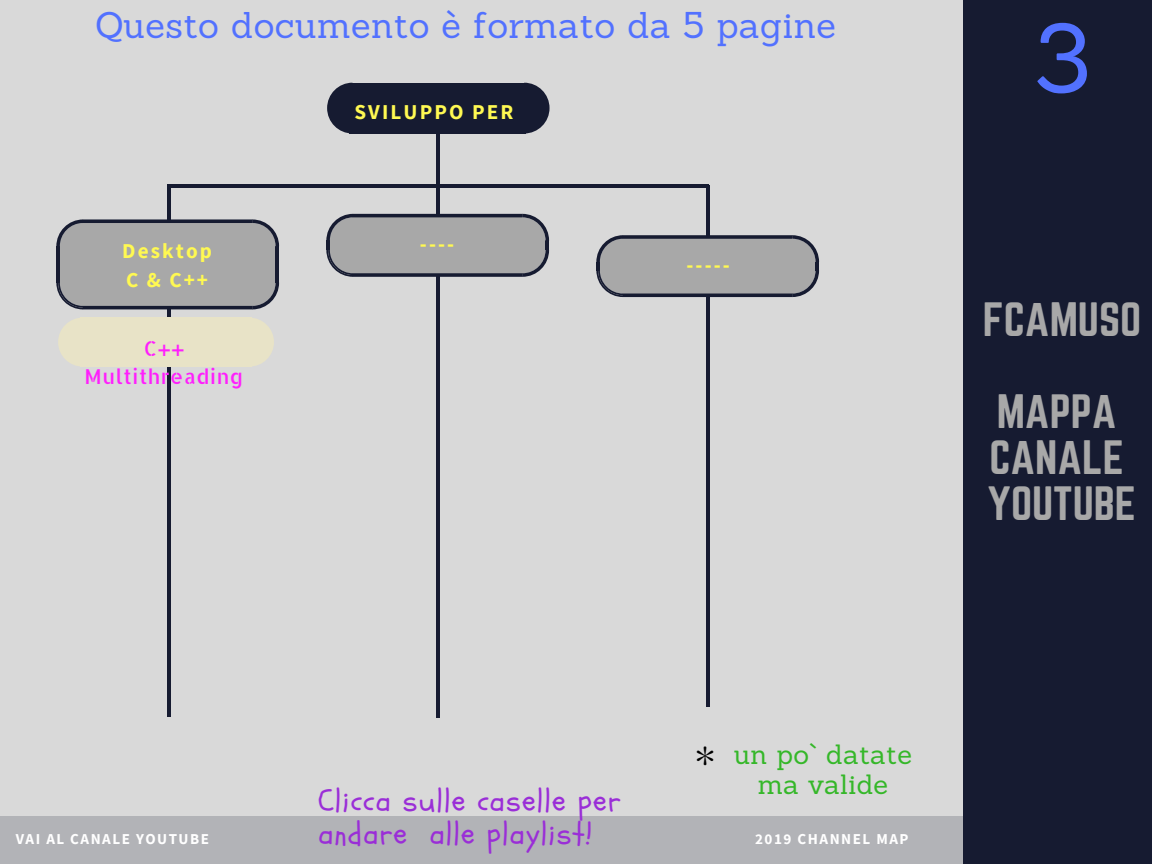
<style>
.page{position:relative;width:1152px;height:864px;background:#d9d9d9}
.page>*{position:absolute;margin:0;border:0;box-sizing:border-box;transform-origin:0 0}
.t1{font:96.6px "Sanchez";color:#5271ff}
.t2{font:48.3px "Prata";color:#000}
.t3{font:42.3px/92.2px "Norwester";color:#a8a8a8;text-align:center}
.t4{font:36.3px "Sanchez";letter-spacing:.01em;color:#5271ff}
.t5{font:30.9px/32.7px "Schoolbell";letter-spacing:.04em;color:#9a2ed7}
.t6{font:27.15px/29.2px "Sanchez";letter-spacing:.01em;color:#35b729;text-align:center}
.t7{font:700 21.15px/29.2px "Source Sans Pro";letter-spacing:.1em;color:#fff952}
.t8{font:20.55px/28.2px "Allerta Stencil";letter-spacing:.03em;color:#ff1ffd;text-align:center}
.t9{font:700 15.15px "Source Sans Pro";letter-spacing:.1em;color:#fff}
</style>
<div class="page">
<div style="left:0;top:817px;width:1007px;height:47px;background:#b2b3b7"></div>
<hr style="left:167px;top:189px;width:3px;height:528px;background:#161b31">
<hr style="left:706px;top:185px;width:3px;height:522px;background:#161b31">
<div style="left:963px;top:0;width:189px;height:864px;background:#161b31"></div>
<hr style="left:436px;top:111px;width:4px;height:607px;background:#161b31">
<hr style="left:167px;top:184px;width:541px;height:4px;background:#161b31">
<div style="left:350px;top:83px;width:176px;height:51px;background:#161b31"></div>
<svg style="left:526px;top:83px;width:24px;height:51px"></svg>
<svg style="left:327px;top:83px;width:23px;height:51px"></svg>
<svg style="left:326px;top:214px;width:223px;height:63px;background:#97989b"></svg>
<div style="left:80px;top:318px;width:171px;height:49px;background:#e8e3c7"></div>
<svg style="left:251px;top:318px;width:23px;height:49px"></svg>
<svg style="left:58px;top:318px;width:22px;height:48px"></svg>
<div style="left:83px;top:246px;width:170px;height:37px;background:#a8a8a8"></div>
<div style="left:60px;top:246px;width:23px;height:37px;background:#a8a8a8"></div>
<hr style="left:56px;top:246px;width:4px;height:37px;background:#161b31">
<svg style="left:56px;top:283px;width:223px;height:26px;background:#96979a"></svg>
<div style="left:252px;top:246px;width:24px;height:37px;background:#a8a8a8"></div>
<hr style="left:276px;top:246px;width:3px;height:37px;background:#161b31">
<svg style="left:56px;top:219px;width:223px;height:27px;background:#96969a"></svg>
<svg style="left:596px;top:235px;width:223px;height:62px;background:#97989a"></svg>
<p class="t4" style="left:95px;top:1px;width:742px">Questo documento è formato da 5 pagine</p>
<p class="t7" style="left:122px;top:235px;width:91px">Desktop<br>C &amp; C++</p>
<p class="t8" style="left:85px;top:333px;width:161px">C++<br>Multithreading</p>
<p class="t7" style="left:354px;top:97px;width:160px">SVILUPPO PER</p>
<p class="t7" style="left:420px;top:229px;width:36px">----</p>
<p class="t7" style="left:687px;top:250px;width:45px">-----</p>
<h1 class="t1" style="left:1034px;top:-4px;width:58px">3</h1>
<h3 class="t3" style="left:983px;top:275px;width:160px">FCAMUSO<br>MAPPA</h3>
<h3 class="t3" style="left:988px;top:436px;width:149px;line-height:46.2px;text-align:left">CANALE<br>YOUTUBE</h3>
<p class="t6" style="left:734px;top:740px;width:180px">un po` datate ma valide</p>
<h2 class="t2" style="left:694px;top:735px;width:24px">*</h2>
<p class="t5" style="left:318px;top:785px;width:304px">Clicca sulle caselle per andare alle playlist!</p>
<p class="t9" style="left:16px;top:829px;width:195px">VAI AL CANALE YOUTUBE</p>
<p class="t9" style="left:755px;top:829px;width:155px">2019 CHANNEL MAP</p>
</div>
